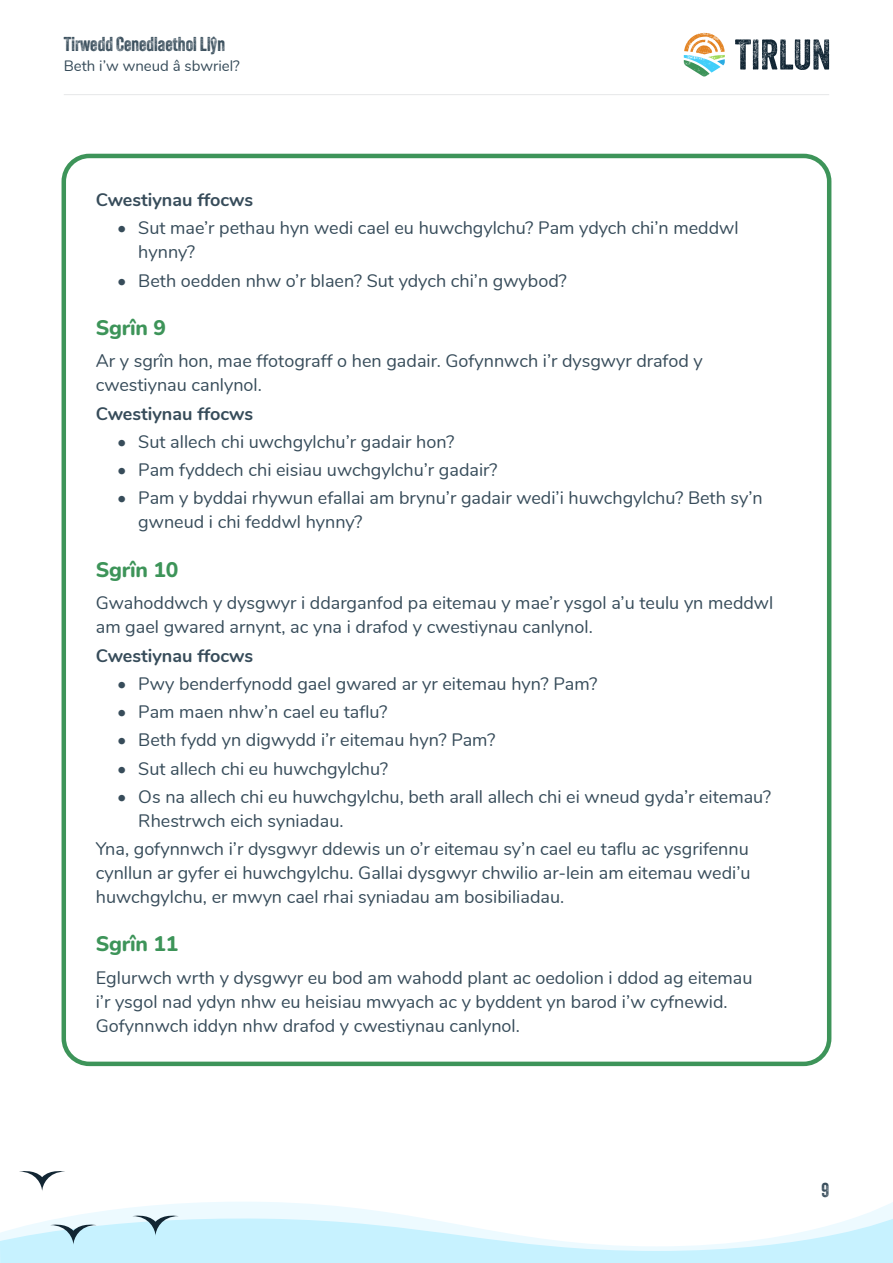
<style>
.page{position:relative;width:893px;height:1263px;background:#fff}
.page>*{position:absolute;margin:0;border:0;box-sizing:border-box;transform-origin:0 0}
.Page_section_heading{font:800 21px "Nunito";letter-spacing:-.01em;color:#3d9459}
.t1{font:19.5px "Veneer Two";color:#374c5a}
.Body_text{font:18px/24px "Nunito";color:#374c5a}
.Body_text-2{font:700 18px "Nunito";color:#374c5a}
.t2{font:15px "Nunito";color:#374c5a}
</style>
<div class="page">
<svg style="left:735px;top:39px;width:94px;height:31px"></svg>
<svg style="left:684px;top:33px;width:41px;height:44px"></svg>
<hr style="left:64px;top:94px;width:765px;height:1px;background:#e6e7e9">
<svg style="left:93px;top:1202px;width:800px;height:11px"></svg>
<div style="left:62px;top:154px;width:769px;height:912px;border:4px solid #3d9459;border-radius:26px"></div>
<svg style="left:19px;top:1171px;width:46px;height:20px"></svg>
<svg style="left:0;top:1213px;width:893px;height:50px"></svg>
<p class="t1" style="left:64px;top:32px;width:163px">Tirwedd Cenedlaethol Llŷn</p>
<p class="t2" style="left:64px;top:54px;width:178px">Beth i’w wneud â sbwriel?</p>
<p class="Body_text-2" style="left:96px;top:187px;width:159px">Cwestiynau ffocws</p>
<p class="Body_text" style="left:138px;top:215px;width:602px;text-indent:-21px">• Sut mae’r pethau hyn wedi cael eu huwchgylchu? Pam ydych chi’n meddwl hynny?</p>
<p class="Body_text" style="left:117px;top:267px;width:451px">• Beth oedden nhw o’r blaen? Sut ydych chi’n gwybod?</p>
<p class="Page_section_heading" style="left:96px;top:313px;width:72px">Sgrîn 9</p>
<p class="Body_text" style="left:96px;top:348px;width:608px">Ar y sgrîn hon, mae ffotograff o hen gadair. Gofynnwch i’r dysgwyr drafod y cwestiynau canlynol.</p>
<p class="Body_text-2" style="left:96px;top:400px;width:159px">Cwestiynau ffocws</p>
<p class="Body_text" style="left:117px;top:429px;width:339px">• Sut allech chi uwchgylchu’r gadair hon?</p>
<p class="Body_text" style="left:117px;top:457px;width:382px">• Pam fyddech chi eisiau uwchgylchu’r gadair?</p>
<p class="Body_text" style="left:138px;top:485px;width:626px;text-indent:-21px">• Pam y byddai rhywun efallai am brynu’r gadair wedi’i huwchgylchu? Beth sy’n gwneud i chi feddwl hynny?</p>
<p class="Page_section_heading" style="left:96px;top:554px;width:84px">Sgrîn 10</p>
<p class="Body_text" style="left:96px;top:590px;width:679px">Gwahoddwch y dysgwyr i ddarganfod pa eitemau y mae’r ysgol a’u teulu yn meddwl am gael gwared arnynt, ac yna i drafod y cwestiynau canlynol.</p>
<p class="Body_text-2" style="left:96px;top:642px;width:159px">Cwestiynau ffocws</p>
<p class="Body_text" style="left:117px;top:670px;width:482px">• Pwy benderfynodd gael gwared ar yr eitemau hyn? Pam?</p>
<p class="Body_text" style="left:117px;top:699px;width:272px">• Pam maen nhw’n cael eu taflu?</p>
<p class="Body_text" style="left:117px;top:727px;width:380px">• Beth fydd yn digwydd i’r eitemau hyn? Pam?</p>
<p class="Body_text" style="left:117px;top:755px;width:272px">• Sut allech chi eu huwchgylchu?</p>
<p class="Body_text" style="left:138px;top:783px;width:634px;text-indent:-21px">• Os na allech chi eu huwchgylchu, beth arall allech chi ei wneud gyda’r eitemau?<br>Rhestrwch eich syniadau.</p>
<p class="Body_text" style="left:96px;top:836px;width:656px;text-align:justify">Yna, gofynnwch i’r dysgwyr ddewis un o’r eitemau sy’n cael eu taflu ac ysgrifennu cynllun ar gyfer ei huwchgylchu. Gallai dysgwyr chwilio ar-lein am eitemau wedi’u huwchgylchu, er mwyn cael rhai syniadau am bosibiliadau.</p>
<p class="Page_section_heading" style="left:96px;top:929px;width:84px">Sgrîn 11</p>
<p class="Body_text" style="left:96px;top:964px;width:658px">Eglurwch wrth y dysgwyr eu bod am wahodd plant ac oedolion i ddod ag eitemau i’r ysgol nad ydyn nhw eu heisiau mwyach ac y byddent yn barod i’w cyfnewid.<br>Gofynnwch iddyn nhw drafod y cwestiynau canlynol.</p>
<p class="t1" style="left:821px;top:1178px;width:9px">9</p>
</div>
